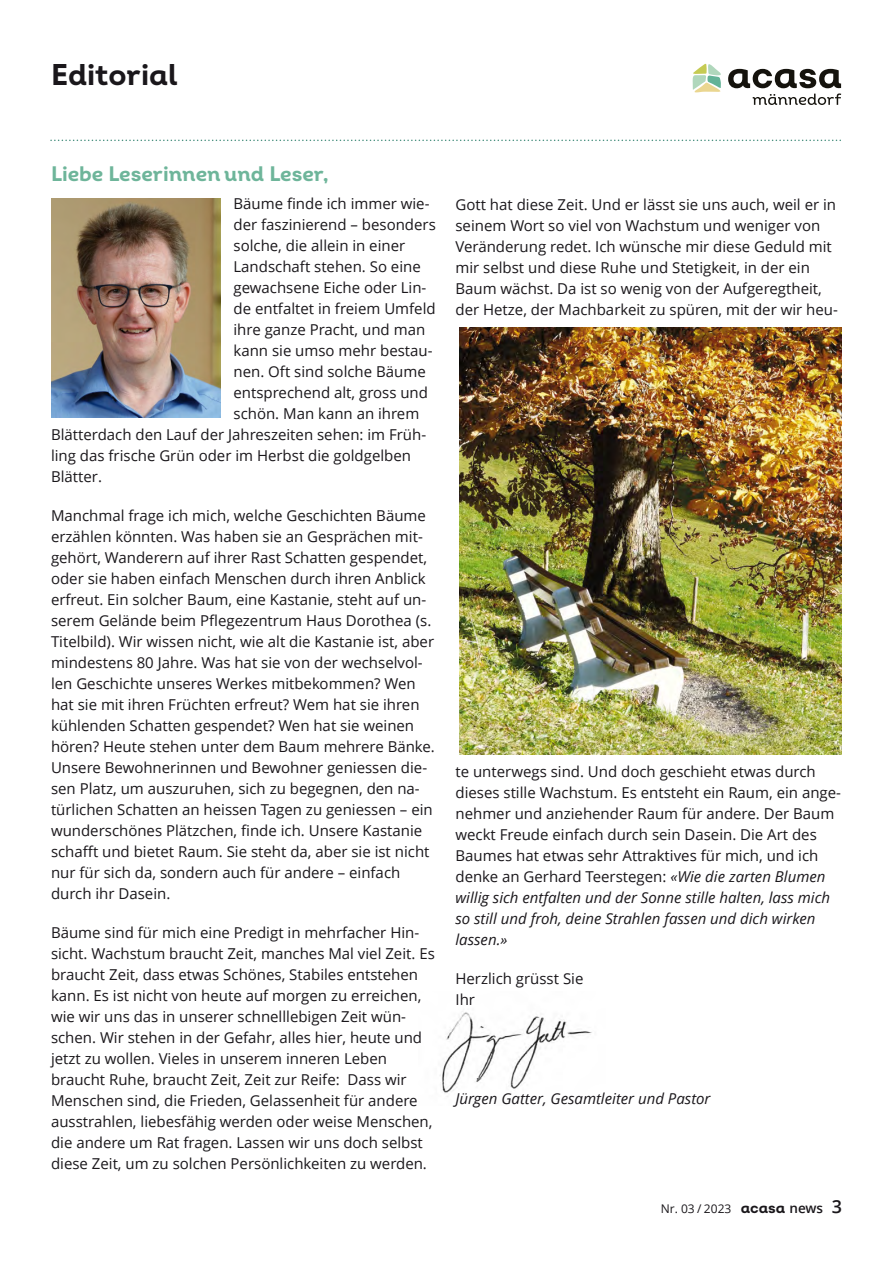
<style>
.page{position:relative;width:893px;height:1263px;background:#fff}
.page>*{position:absolute;margin:0;border:0;box-sizing:border-box;transform-origin:0 0}
.t1{font:30px "Intro Bold Alt";color:#1a171b}
.t2{font:21px "Intro Bold Alt";color:#6eb59a}
.t3{font:15px/21px "Open Sans";color:#1a171b}
.t4{font:italic 15px "Open Sans";color:#1a171b}
.t5{font:12px "Open Sans";color:#1a171b}
.s1{font-style:italic}
.s2{font-family:"Intro Bold Alt";font-size:15px}
.s3{font-weight:600;font-size:13.5px}
.s4{font-weight:600;font-size:18px}
</style>
<div class="page">
<img style="left:440px;top:1012px;width:152px;height:85px">
<svg style="left:51px;top:140px;width:790px;height:1px"></svg>
<img style="left:51px;top:199px;width:170px;height:219px">
<svg style="left:728px;top:69px;width:113px;height:36px"></svg>
<svg style="left:692px;top:63px;width:29px;height:29px"></svg>
<img style="left:459px;top:327px;width:383px;height:427px">
<h1 class="t1" style="left:51px;top:57px;width:128px">Editorial</h1>
<h2 class="t2" style="left:51px;top:161px;width:279px">Liebe Leserinnen und Leser,</h2>
<p class="t3" style="left:234px;top:195px;width:198px">Bäume finde ich immer wie-</p>
<p class="t3" style="left:234px;top:216px;width:204px">der faszinierend – besonders</p>
<p class="t3" style="left:234px;top:237px;width:173px">solche, die allein in einer</p>
<p class="t3" style="left:234px;top:258px;width:189px">Landschaft stehen. So eine</p>
<p class="t3" style="left:234px;top:279px;width:194px">gewachsene Eiche oder Lin-</p>
<p class="t3" style="left:234px;top:300px;width:204px">de entfaltet in freiem Umfeld</p>
<p class="t3" style="left:234px;top:321px;width:193px">ihre ganze Pracht, und man</p>
<p class="t3" style="left:234px;top:342px;width:201px">kann sie umso mehr bestau-</p>
<p class="t3" style="left:234px;top:363px;width:194px">nen. Oft sind solche Bäume</p>
<p class="t3" style="left:234px;top:384px;width:196px">entsprechend alt, gross und</p>
<p class="t3" style="left:234px;top:405px;width:187px">schön. Man kann an ihrem</p>
<p class="t3" style="left:51px;top:426px;width:377px">Blätterdach den Lauf der Jahreszeiten sehen: im Früh-</p>
<p class="t3" style="left:51px;top:447px;width:361px">ling das frische Grün oder im Herbst die goldgelben</p>
<p class="t3" style="left:51px;top:468px;width:52px">Blätter.</p>
<p class="t3" style="left:51px;top:507px;width:385px">Manchmal frage ich mich, welche Geschichten Bäume erzählen könnten. Was haben sie an Gesprächen mit&shy;gehört, Wanderern auf ihrer Rast Schatten gespendet, oder sie haben einfach Menschen durch ihren Anblick erfreut. Ein solcher Baum, eine Kastanie, steht auf un&shy;serem Gelände beim Pflegezentrum Haus Dorothea (s.<br>Titelbild). Wir wissen nicht, wie alt die Kastanie ist, aber mindestens 80 Jahre. Was hat sie von der wechselvol&shy;len Geschichte unseres Werkes mitbekommen? Wen hat sie mit ihren Früchten erfreut? Wem hat sie ihren kühlenden Schatten gespendet? Wen hat sie weinen hören? Heute stehen unter dem Baum mehrere Bänke.<br>Unsere Bewohnerinnen und Bewohner geniessen die&shy;sen Platz, um auszuruhen, sich zu begegnen, den na&shy;türlichen Schatten an heissen Tagen zu geniessen – ein wunderschönes Plätzchen, finde ich. Unsere Kastanie schafft und bietet Raum. Sie steht da, aber sie ist nicht nur für sich da, sondern auch für andere – einfach durch ihr Dasein.</p>
<p class="t3" style="left:51px;top:924px;width:385px">Bäume sind für mich eine Predigt in mehrfacher Hin&shy;sicht. Wachstum braucht Zeit, manches Mal viel Zeit. Es braucht Zeit, dass etwas Schönes, Stabiles entstehen kann. Es ist nicht von heute auf morgen zu erreichen, wie wir uns das in unserer schnelllebigen Zeit wün&shy;schen. Wir stehen in der Gefahr, alles hier, heute und jetzt zu wollen. Vieles in unserem inneren Leben braucht Ruhe, braucht Zeit, Zeit zur Reife: Dass wir Menschen sind, die Frieden, Gelassenheit für andere ausstrahlen, liebesfähig werden oder weise Menschen, die andere um Rat fragen. Lassen wir uns doch selbst diese Zeit, um zu solchen Persönlichkeiten zu werden.</p>
<p class="t3" style="left:455px;top:196px;width:384px">Gott hat diese Zeit. Und er lässt sie uns auch, weil er in seinem Wort so viel von Wachstum und weniger von Veränderung redet. Ich wünsche mir diese Geduld mit mir selbst und diese Ruhe und Stetigkeit, in der ein Baum wächst. Da ist so wenig von der Aufgeregtheit, der Hetze, der Machbarkeit zu spüren, mit der wir heu-</p>
<p class="t3" style="left:455px;top:763px;width:387px">te unterwegs sind. Und doch geschieht etwas durch dieses stille Wachstum. Es entsteht ein Raum, ein ange&shy;nehmer und anziehender Raum für andere. Der Baum weckt Freude einfach durch sein Dasein. Die Art des Baumes hat etwas sehr Attraktives für mich, und ich denke an Gerhard Teerstegen: <span class="s1">«Wie die zarten Blumen willig sich entfalten und der Sonne stille halten, lass mich so still und froh, deine Strahlen fassen und dich wirken lassen.»</span></p>
<p class="t3" style="left:455px;top:970px;width:129px">Herzlich grüsst Sie<br>Ihr</p>
<p class="t4" style="left:455px;top:1093px;width:257px">Jürgen Gatter, Gesamtleiter und Pastor</p>
<p class="t5" style="left:661px;top:1204px;width:183px">Nr. 03 / 2023 <span class="s2">acasa</span> <span class="s3">news</span> <span class="s4">3</span></p>
</div>
